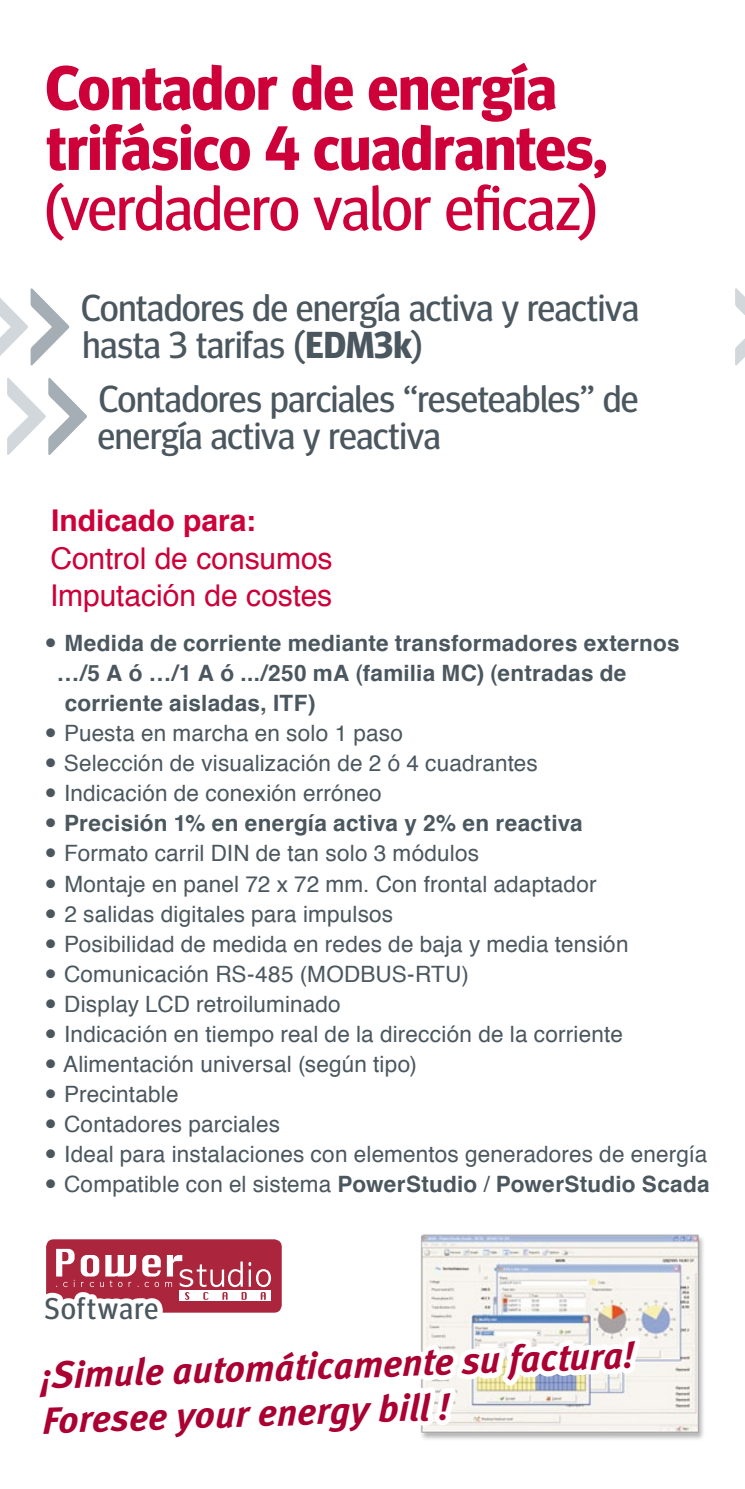
<style>
.page{position:relative;width:745px;height:1489px;background:#fff}
.page>*{position:absolute;margin:0;border:0;box-sizing:border-box;transform-origin:0 0}
.t1{font:700 62.5px/60px "Meta Head OT";color:#cd0039}
.t2{font:62.5px "Meta Head OT";letter-spacing:-.005em;color:#cd0039}
.t3{font:37.5px/37.5px "Meta Head OT";letter-spacing:-.005em;color:#4b575f}
.t4{font:italic 700 37.5px/45px "Meta Pro";color:#ab0132}
.t5{font:30px/37.5px "Helvetica";letter-spacing:-.005em;color:#cd0039}
.t6{font:700 30px "Helvetica";color:#cd0039}
.t7{font:30px "Meta Head OT";letter-spacing:.045em;color:#4b575f}
.t8{font:22.5px/30px "Helvetica";letter-spacing:.01em;color:#4b575f}
.t9{font:700 22.5px "Helvetica";letter-spacing:.01em;color:#4b575f}
.s1{font-weight:700}
</style>
<div class="page">
<img style="left:421px;top:1234px;width:283px;height:206px">
<svg style="left:0;top:288px;width:69px;height:78px"></svg>
<svg style="left:735px;top:288px;width:9px;height:78px"></svg>
<svg style="left:7px;top:378px;width:80px;height:77px"></svg>
<div style="left:46px;top:1239px;width:235px;height:73px;background:#ab263c;border-radius:8px"></div>
<svg style="left:46px;top:1242px;width:601px;height:198px"></svg>
<h1 class="t1" style="left:45px;top:57px;width:563px">Contador de energía trifásico 4 cuadrantes,</h1>
<h1 class="t2" style="left:43px;top:172px;width:556px">(verdadero valor eficaz)</h1>
<h2 class="t3" style="left:81px;top:288px;width:559px">Contadores de energía activa y reactiva hasta 3 tarifas (<span class="s1">EDM3k</span>)</h2>
<h2 class="t3" style="left:98px;top:379px;width:542px">Contadores parciales “reseteables” de energía activa y reactiva</h2>
<h3 class="t6" style="left:51px;top:496px;width:206px">Indicado para:</h3>
<h3 class="t5" style="left:50px;top:540px;width:284px">Control de consumos<br>Imputación de costes</h3>
<p class="t9" style="left:64px;top:625px;width:616px">Medida de corriente mediante transformadores externos</p>
<p class="t9" style="left:57px;top:655px;width:571px">…/5 A ó …/1 A ó .../250 mA (familia MC) (entradas de</p>
<p class="t9" style="left:65px;top:685px;width:252px">corriente aisladas, ITF)</p>
<p class="t8" style="left:64px;top:719px;width:475px">Puesta en marcha en solo 1 paso<br>Selección de visualización de 2 ó 4 cuadrantes<br>Indicación de conexión erróneo</p>
<p class="t9" style="left:64px;top:805px;width:519px">Precisión 1% en energía activa y 2% en reactiva</p>
<p class="t8" style="left:63px;top:839px;width:647px">Formato carril DIN de tan solo 3 módulos<br>Montaje en panel 72 x 72 mm. Con frontal adaptador<br>2 salidas digitales para impulsos<br>Posibilidad de medida en redes de baja y media tensión Comunicación RS-485 (MODBUS-RTU)<br>Display LCD retroiluminado<br>Indicación en tiempo real de la dirección de la corriente Alimentación universal (según tipo)<br>Precintable<br>Contadores parciales<br>Ideal para instalaciones con elementos generadores de energía Compatible con el sistema <span class="s1">PowerStudio</span> / <span class="s1">PowerStudio Scada</span></p>
<h3 class="t7" style="left:44px;top:1290px;width:115px">Software</h3>
<h2 class="t4" style="left:39px;top:1350px;width:596px;rotate:-2deg">¡Simule automáticamente su factura!<br>Foresee your energy bill !</h2>
</div>
